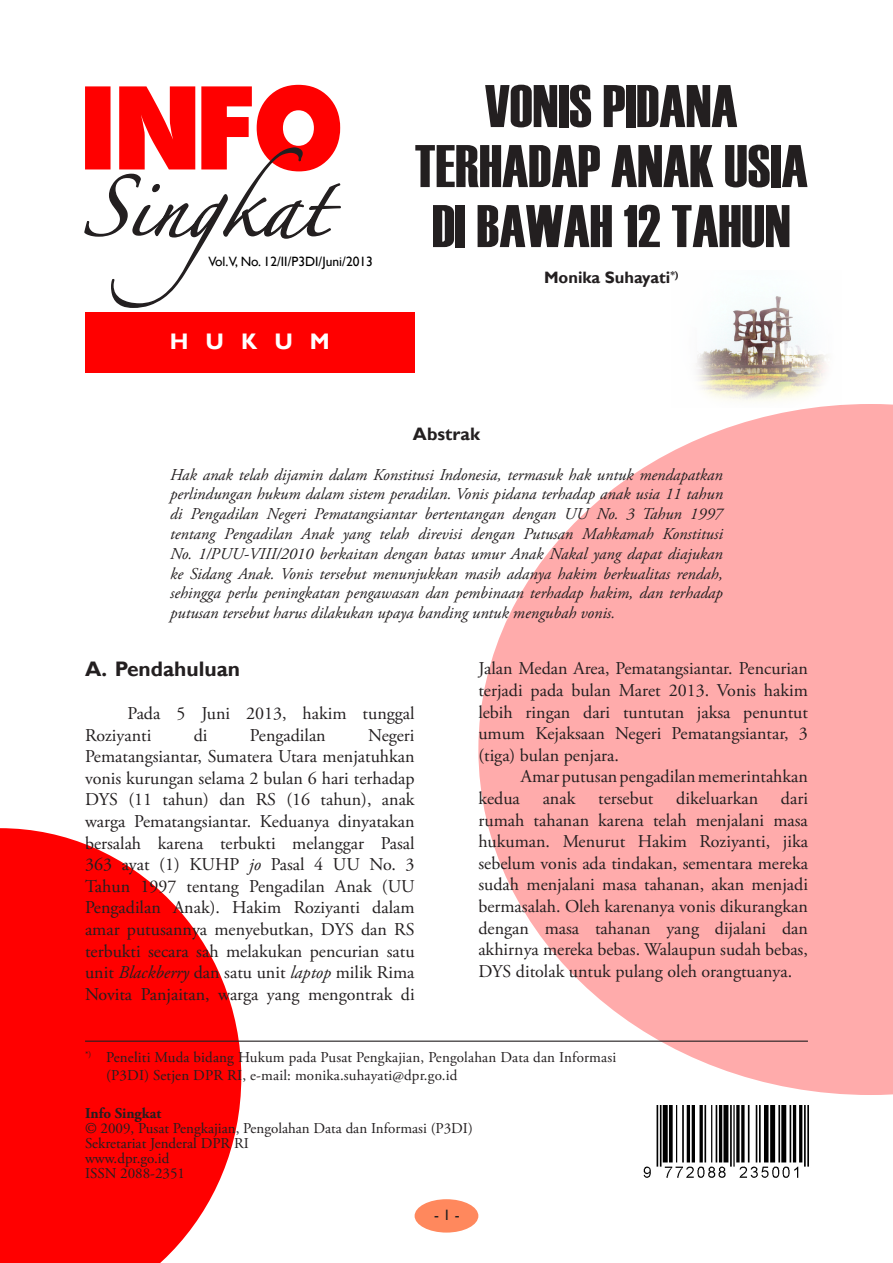
<style>
.page{position:relative;width:893px;height:1263px;background:#fff}
.page>*{position:absolute;margin:0;border:0;box-sizing:border-box;transform-origin:0 0}
.Judul_Utama{font:60px/60px "Haettenschweiler";color:#231f20;text-align:center}
.Nama_Bidang{font:700 22.5px "Gill Sans";color:#fff}
.Sub_Judul_Naskah{font:700 21px "Gill Sans";color:#231f20}
.Naskah{font:18px/21.6px "Adobe Garamond Pro";color:#231f20;text-align:justify}
.Judul_Abstract{font:700 18px "Gill Sans";color:#231f20}
.Abstract{font:italic 16.5px/19.8px "Adobe Garamond Pro";color:#231f20;text-align:justify}
.Nama_Penulis{font:700 16.5px "Gill Sans";color:#231f20}
.Catatan_Kaki{font:15px/18px "Adobe Garamond Pro";color:#231f20}
.Catatan_Kaki-2{font:700 15px "Adobe Garamond Pro";color:#231f20}
.t1{font:15px "Gill Sans";color:#231f20}
.Volume{font:13.5px "Gill Sans";color:#000}
.s1{font-style:italic}
</style>
<div class="page">
<div style="left:415px;top:1199px;width:63px;height:33px;background:#ff885d;border-radius:50%"></div>
<img style="left:696px;top:296px;width:131px;height:105px">
<svg style="left:478px;top:404px;width:415px;height:691px;fill:#ffabab"></svg>
<svg style="left:0;top:828px;width:241px;height:435px;fill:#f00"></svg>
<div style="left:85px;top:312px;width:330px;height:61px;background:#f00"></div>
<img style="left:643px;top:1105px;width:166px;height:73px">
<hr style="left:85px;top:1040px;width:723px;height:2px;background:#231f20">
<svg style="left:84px;top:85px;width:257px;height:223px"></svg>
<p class="Volume" style="left:208px;top:254px;width:166px">Vol.V, No. 12/II/P3DI/Juni/2013</p>
<p class="Nama_Bidang" style="left:170px;top:328px;width:162px">H U K U M</p>
<p class="Judul_Utama" style="left:415px;top:76px;width:395px">VONIS PIDANA<br>TERHADAP ANAK USIA<br>DI BAWAH 12 TAHUN</p>
<p class="Nama_Penulis" style="left:544px;top:268px;width:136px">Monika Suhayati<sup>*)</sup></p>
<p class="Judul_Abstract" style="left:413px;top:423px;width:69px">Abstrak</p>
<p class="Abstract" style="left:170px;top:465px;width:554px">Hak anak telah dijamin dalam Konstitusi Indonesia, termasuk hak untuk mendapatkan perlindungan hukum dalam sistem peradilan. Vonis pidana terhadap anak usia 11 tahun di Pengadilan Negeri Pematangsiantar bertentangan dengan UU No. 3 Tahun 1997 tentang Pengadilan Anak yang telah direvisi dengan Putusan Mahkamah Konstitusi No. 1/PUU-VIII/2010 berkaitan dengan batas umur Anak Nakal yang dapat diajukan ke Sidang Anak. Vonis tersebut menunjukkan masih adanya hakim berkualitas rendah, sehingga perlu peningkatan pengawasan dan pembinaan terhadap hakim, dan terhadap putusan tersebut harus dilakukan upaya banding untuk mengubah vonis.</p>
<p class="Sub_Judul_Naskah" style="left:85px;top:656px;width:157px">A. Pendahuluan</p>
<p class="Naskah" style="left:85px;top:703px;width:331px;text-indent:43px">Pada 5 Juni 2013, hakim tunggal<br>Roziyanti</p>
<p class="Naskah" style="left:478px;top:658px;width:331px">Jalan Medan Area, Pematangsiantar. Pencurian terjadi pada bulan Maret 2013. Vonis hakim lebih ringan dari tuntutan jaksa penuntut umum Kejaksaan Negeri Pematangsiantar, 3 (tiga) bulan penjara.</p>
<p class="Naskah" style="left:521px;top:766px;width:289px">Amar putusan pengadilan memerintahkan</p>
<p class="Naskah" style="left:478px;top:788px;width:43px">kedua</p>
<p class="Naskah" style="left:543px;top:788px;width:34px">anak</p>
<p class="Naskah" style="left:598px;top:788px;width:57px">tersebut</p>
<p class="Naskah" style="left:676px;top:788px;width:83px">dikeluarkan</p>
<p class="Naskah" style="left:194px;top:725px;width:15px">di</p>
<p class="Naskah" style="left:250px;top:725px;width:77px">Pengadilan</p>
<p class="Naskah" style="left:85px;top:725px;width:331px;text-indent:283px">Negeri Pematangsiantar, Sumatera Utara menjatuhkan vonis kurungan selama 2 bulan 6 hari terhadap DYS (11 tahun) dan RS (16 tahun), anak warga Pematangsiantar. Keduanya dinyatakan bersalah karena terbukti melanggar Pasal 363 ayat (1) KUHP <span class="s1">jo</span> Pasal 4 UU No. 3<br>Tahun 1997 tentang Pengadilan Anak (UU Pengadilan Anak). Hakim Roziyanti dalam amar putusannya menyebutkan, DYS dan RS terbukti secara sah melakukan pencurian satu unit <span class="s1">Blackberry</span> dan satu unit <span class="s1">laptop</span> milik Rima Novita Panjaitan, warga yang mengontrak di</p>
<p class="Naskah" style="left:478px;top:788px;width:331px;text-indent:303px">dari rumah tahanan karena telah menjalani masa hukuman. Menurut Hakim Roziyanti, jika sebelum vonis ada tindakan, sementara mereka sudah menjalani masa tahanan, akan menjadi bermasalah. Oleh karenanya vonis dikurangkan dengan masa tahanan yang dijalani dan akhirnya mereka bebas. Walaupun sudah bebas, DYS ditolak untuk pulang oleh orangtuanya.</p>
<p class="Catatan_Kaki" style="left:106px;top:1049px;width:511px;text-indent:-21px"><sup>*)</sup> Peneliti Muda bidang Hukum pada Pusat Pengkajian, Pengolahan Data dan Informasi (P3DI) Setjen DPR RI, e-mail: monika.suhayati@dpr.go.id</p>
<p class="Catatan_Kaki-2" style="left:85px;top:1104px;width:78px">Info Singkat</p>
<p class="Catatan_Kaki" style="left:85px;top:1120px;width:389px">© 2009, Pusat Pengkajian, Pengolahan Data dan Informasi (P3DI)</p>
<p class="Catatan_Kaki" style="left:85px;top:1135px;width:165px">Sekretariat Jenderal DPR RI</p>
<p class="Catatan_Kaki" style="left:85px;top:1150px;width:86px">www.dpr.go.id</p>
<p class="Catatan_Kaki" style="left:85px;top:1165px;width:102px">ISSN 2088-2351</p>
<p class="t1" style="left:434px;top:1206px;width:27px">- 1 -</p>
</div>
